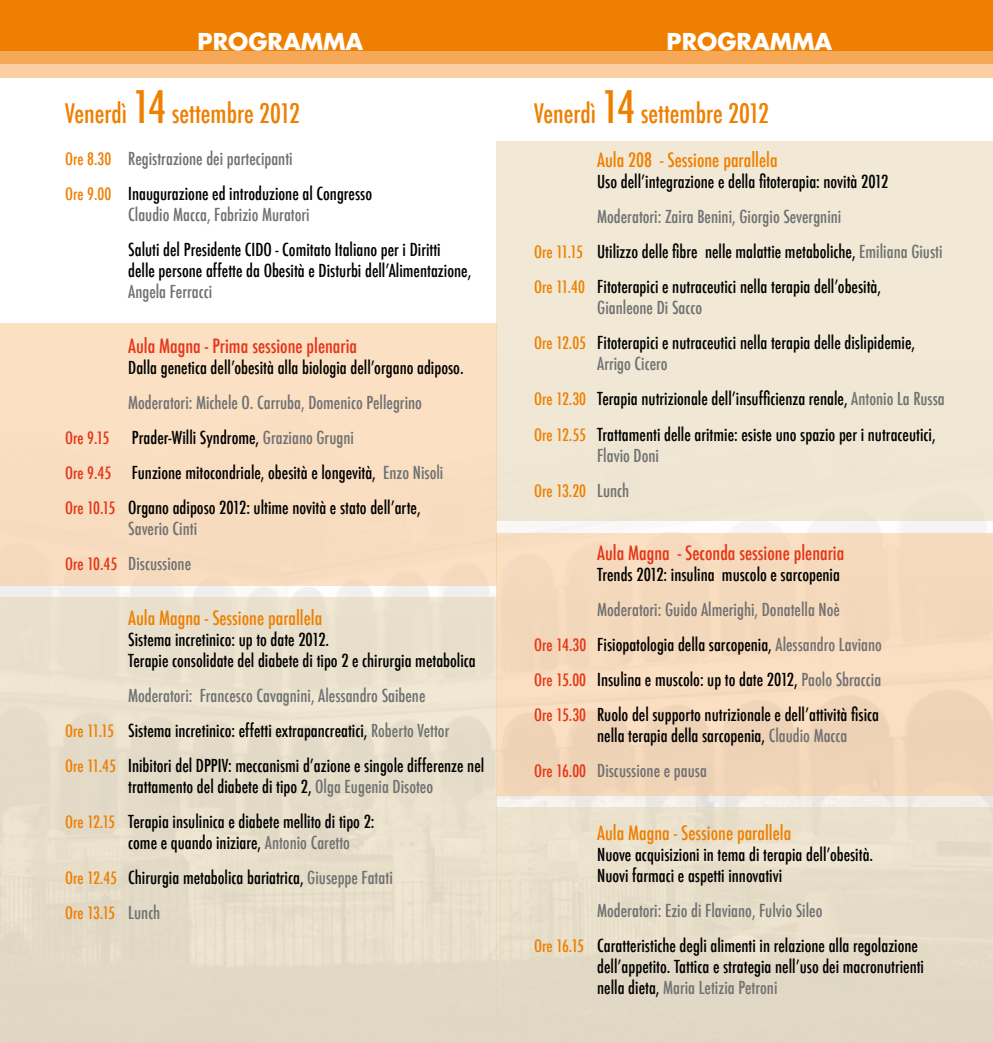
<style>
.page{position:relative;width:993px;height:1042px;background:#fff}
.page>*{position:absolute;margin:0;border:0;box-sizing:border-box;transform-origin:0 0}
.t1{font:500 condensed 26.25px "Futura";color:#ee7f00}
.t2{font:700 22.75px "Futura LT";color:#fff}
.t3{font:500 condensed 19.25px "Futura";color:#ee7f00}
.t4{font:500 condensed 19.25px "Futura";color:#e53517}
.t5{font:500 condensed 17.5px/35px "Futura";color:#000}
.t6{font:500 condensed 17.5px/35px "Futura";color:#707172}
.t7{font:500 condensed 16.62px "Futura";color:#ee7f00}
.t8{font:500 condensed 16.62px "Futura";color:#e53517}
.s1{font-size:43.75px}
.s2{font-size:16.62px;color:#ee7f00}
.s3{color:#707172}
.s4{font-size:16.62px;color:#e53517}
.s5{font-size:17.5px;color:#707172}
.s6{color:#000}
</style>
<div class="page">
<div style="left:0;top:0;width:992px;height:51px;background:#ee7f00"></div>
<div style="left:0;top:51px;width:992px;height:13px;background:#f5a858"></div>
<div style="left:0;top:64px;width:992px;height:14px;background:#fbcfa1"></div>
<div style="left:496px;top:533px;width:496px;height:263px;background:#f4d8bc"></div>
<div style="left:496px;top:141px;width:496px;height:380px;background:#f1e9d6"></div>
<div style="left:496px;top:807px;width:496px;height:235px;background:#e5dbc7"></div>
<div style="left:0;top:323px;width:496px;height:262px;background:#fadec2"></div>
<div style="left:0;top:597px;width:496px;height:445px;background:#e6ddc9"></div>
<h2 class="t2" style="left:197px;top:26px;width:167px">PROGRAMMA</h2>
<h1 class="t1" style="left:65px;top:97px;width:236px">Venerdì <span class="s1">14</span> settembre 2012</h1>
<p class="t5" style="left:65px;top:141px;width:308px"><span class="s2">Ore 8.30</span> <span class="s3">Registrazione dei partecipanti<br></span><span class="s2">Ore 9.00</span> Inaugurazione ed introduzione al Congresso</p>
<p class="t6" style="left:128px;top:197px;width:183px">Claudio Macca, Fabrizio Muratori</p>
<p class="t5" style="left:128px;top:239px;width:344px;line-height:21px">Saluti del Presidente CIDO - Comitato Italiano per i Diritti delle persone affette da Obesità e Disturbi dell’Alimentazione,</p>
<p class="t6" style="left:128px;top:274px;width:86px">Angela Ferracci</p>
<p class="t4" style="left:128px;top:333px;width:230px">Aula Magna - Prima sessione plenaria</p>
<p class="t5" style="left:128px;top:350px;width:337px">Dalla genetica dell’obesità alla biologia dell’organo adiposo.</p>
<p class="t6" style="left:128px;top:385px;width:295px">Moderatori: Michele O. Carruba, Domenico Pellegrino</p>
<p class="t8" style="left:65px;top:427px;width:46px">Ore 9.15</p>
<p class="t5" style="left:65px;top:420px;width:379px;text-indent:67px">Prader-Willi Syndrome, <span class="s3">Graziano Grugni<br></span><span class="s4">Ore 9.45</span> Funzione mitocondriale, obesità e longevità, <span class="s3">Enzo Nisoli<br></span><span class="s4">Ore 10.15</span> Organo adiposo 2012: ultime novità e stato dell’arte,</p>
<p class="t6" style="left:65px;top:511px;width:133px;text-indent:63px">Saverio Cinti<br><span class="s4">Ore 10.45</span> Discussione</p>
<p class="t3" style="left:128px;top:605px;width:195px">Aula Magna - Sessione parallela</p>
<p class="t5" style="left:128px;top:629px;width:349px;line-height:21px">Sistema incretinico: up to date 2012.<br>Terapie consolidate del diabete di tipo 2 e chirurgia metabolica</p>
<p class="t5" style="left:65px;top:678px;width:420px;text-indent:63px"><span class="s3">Moderatori: Francesco Cavagnini, Alessandro Saibene<br></span><span class="s2">Ore 11.15</span> Sistema incretinico: effetti extrapancreatici, <span class="s3">Roberto Vettor<br></span><span class="s2">Ore 11.45</span> Inibitori del DPPIV: meccanismi d’azione e singole differenze nel</p>
<p class="t5" style="left:65px;top:769px;width:369px;text-indent:63px">trattamento del diabete di tipo 2, <span class="s3">Olga Eugenia Disoteo<br></span><span class="s2">Ore 12.15</span> Terapia insulinica e diabete mellito di tipo 2:</p>
<p class="t5" style="left:65px;top:825px;width:329px;text-indent:63px">come e quando iniziare, <span class="s3">Antonio Caretto<br></span><span class="s2">Ore 12.45</span> Chirurgia metabolica bariatrica, <span class="s3">Giuseppe Fatati</span></p>
<p class="t7" style="left:65px;top:902px;width:97px">Ore 13.15 <span class="s5">Lunch</span></p>
<h2 class="t2" style="left:666px;top:26px;width:167px">PROGRAMMA</h2>
<h1 class="t1" style="left:534px;top:97px;width:236px">Venerdì <span class="s1">14</span> settembre 2012</h1>
<p class="t3" style="left:597px;top:148px;width:182px">Aula 208 - Sessione parallela</p>
<p class="t5" style="left:597px;top:165px;width:292px">Uso dell’integrazione e della fitoterapia: novità 2012</p>
<p class="t5" style="left:534px;top:200px;width:410px;text-indent:63px"><span class="s3">Moderatori: Zaira Benini, Giorgio Severgnini<br></span><span class="s2">Ore 11.15</span> Utilizzo delle fibre nelle malattie metaboliche, <span class="s3">Emiliana Giusti<br></span><span class="s2">Ore 11.40</span> Fitoterapici e nutraceutici nella terapia dell’obesità,</p>
<p class="t5" style="left:534px;top:291px;width:382px;text-indent:63px"><span class="s3">Gianleone Di Sacco<br></span><span class="s2">Ore 12.05</span> Fitoterapici e nutraceutici nella terapia delle dislipidemie,</p>
<p class="t5" style="left:534px;top:347px;width:412px;text-indent:63px"><span class="s3">Arrigo Cicero<br></span><span class="s2">Ore 12.30</span> Terapia nutrizionale dell’insufficienza renale, <span class="s3">Antonio La Russa<br></span><span class="s2">Ore 12.55</span> Trattamenti delle aritmie: esiste uno spazio per i nutraceutici,</p>
<p class="t6" style="left:597px;top:438px;width:63px">Flavio Doni</p>
<p class="t7" style="left:534px;top:480px;width:97px">Ore 13.20 <span class="s5">Lunch</span></p>
<p class="t4" style="left:597px;top:540px;width:248px">Aula Magna - Seconda sessione plenaria</p>
<p class="t5" style="left:597px;top:557px;width:244px">Trends 2012: insulina muscolo e sarcopenia</p>
<p class="t5" style="left:534px;top:592px;width:349px;text-indent:63px"><span class="s3">Moderatori: Guido Almerighi, Donatella Noè<br></span><span class="s4">Ore 14.30</span> Fisiopatologia della sarcopenia, <span class="s3">Alessandro Laviano </span><span class="s4">Ore 15.00</span> Insulina e muscolo: up to date 2012, <span class="s3">Paolo Sbraccia </span><span class="s4">Ore 15.30</span> Ruolo del supporto nutrizionale e dell’attività fisica</p>
<p class="t6" style="left:534px;top:718px;width:315px;text-indent:63px"><span class="s6">nella terapia della sarcopenia,</span> Claudio Macca<br><span class="s4">Ore 16.00</span> Discussione e pausa</p>
<p class="t3" style="left:597px;top:820px;width:195px">Aula Magna - Sessione parallela</p>
<p class="t5" style="left:597px;top:844px;width:277px;line-height:21px">Nuove acquisizioni in tema di terapia dell’obesità.<br>Nuovi farmaci e aspetti innovativi</p>
<p class="t5" style="left:534px;top:893px;width:385px;text-indent:63px"><span class="s3">Moderatori: Ezio di Flaviano, Fulvio Sileo<br></span><span class="s2">Ore 16.15</span> Caratteristiche degli alimenti in relazione alla regolazione</p>
<p class="t5" style="left:597px;top:956px;width:328px;line-height:21px">dell’appetito. Tattica e strategia nell’uso dei macronutrienti nella dieta, <span class="s3">Maria Letizia Petroni</span></p>
</div>
